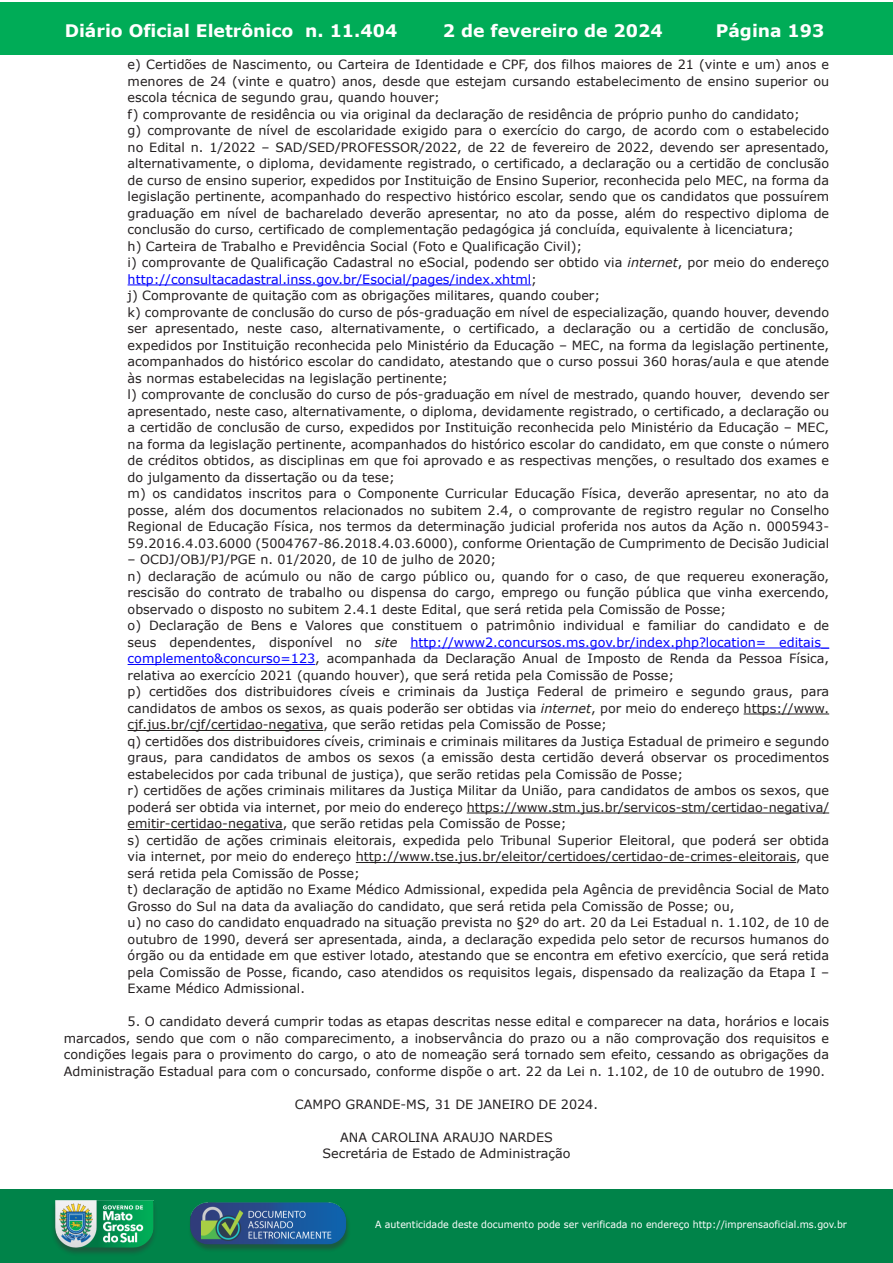
<style>
.page{position:relative;width:893px;height:1263px;background:#fff}
.page>*{position:absolute;margin:0;border:0;box-sizing:border-box;transform-origin:0 0}
.t1{font:700 17.25px "Verdana";color:#fff}
.t2{font:12.75px/16.5px "Verdana";color:#231f20}
.t3{font:9.9px "Verdana";color:#fff;scale:.95 1}
.s1{font-style:italic}
.s2{color:#00f}
</style>
<div class="page">
<div style="left:0;top:2px;width:893px;height:53px;background:#00ac57"></div>
<div style="left:1px;top:1189px;width:892px;height:74px;background:#008349"></div>
<img style="left:49px;top:1198px;width:111px;height:61px">
<img style="left:185px;top:1201px;width:168px;height:54px">
<hr style="left:128px;top:285px;width:403px;height:1px;background:#00f">
<hr style="left:410px;top:648px;width:419px;height:1px;background:#00f">
<hr style="left:128px;top:664px;width:187px;height:1px;background:#00f">
<hr style="left:744px;top:714px;width:85px;height:1px;background:#231f20">
<hr style="left:128px;top:730px;width:195px;height:1px;background:#231f20">
<hr style="left:467px;top:813px;width:362px;height:1px;background:#231f20">
<hr style="left:128px;top:829px;width:155px;height:1px;background:#231f20">
<hr style="left:356px;top:862px;width:440px;height:1px;background:#231f20">
<h1 class="t1" style="left:65px;top:18px;width:334px">Diário Oficial Eletrônico n. 11.404</h1>
<h1 class="t1" style="left:443px;top:18px;width:221px">2 de fevereiro de 2024</h1>
<h1 class="t1" style="left:716px;top:18px;width:110px">Página 193</h1>
<p class="t2" style="left:128px;top:56px;width:703px">e) Certidões de Nascimento, ou Carteira de Identidade e CPF, dos filhos maiores de 21 (vinte e um) anos e menores de 24 (vinte e quatro) anos, desde que estejam cursando estabelecimento de ensino superior ou escola técnica de segundo grau, quando houver;<br>f) comprovante de residência ou via original da declaração de residência de próprio punho do candidato;<br>g) comprovante de nível de escolaridade exigido para o exercício do cargo, de acordo com o estabelecido no Edital n. 1/2022 – SAD/SED/PROFESSOR/2022, de 22 de fevereiro de 2022, devendo ser apresentado, alternativamente, o diploma, devidamente registrado, o certificado, a declaração ou a certidão de conclusão de curso de ensino superior, expedidos por Instituição de Ensino Superior, reconhecida pelo MEC, na forma da legislação pertinente, acompanhado do respectivo histórico escolar, sendo que os candidatos que possuírem graduação em nível de bacharelado deverão apresentar, no ato da posse, além do respectivo diploma de conclusão do curso, certificado de complementação pedagógica já concluída, equivalente à licenciatura;<br>h) Carteira de Trabalho e Previdência Social (Foto e Qualificação Civil);<br>i) comprovante de Qualificação Cadastral no eSocial, podendo ser obtido via <span class="s1">internet</span>, por meio do endereço <span class="s2">http://consultacadastral.inss.gov.br/Esocial/pages/index.xhtml</span>;<br>j) Comprovante de quitação com as obrigações militares, quando couber;<br>k) comprovante de conclusão do curso de pós-graduação em nível de especialização, quando houver, devendo ser apresentado, neste caso, alternativamente, o certificado, a declaração ou a certidão de conclusão, expedidos por Instituição reconhecida pelo Ministério da Educação – MEC, na forma da legislação pertinente, acompanhados do histórico escolar do candidato, atestando que o curso possui 360 horas/aula e que atende às normas estabelecidas na legislação pertinente;<br>l) comprovante de conclusão do curso de pós-graduação em nível de mestrado, quando houver, devendo ser apresentado, neste caso, alternativamente, o diploma, devidamente registrado, o certificado, a declaração ou a certidão de conclusão de curso, expedidos por Instituição reconhecida pelo Ministério da Educação – MEC, na forma da legislação pertinente, acompanhados do histórico escolar do candidato, em que conste o número de créditos obtidos, as disciplinas em que foi aprovado e as respectivas menções, o resultado dos exames e do julgamento da dissertação ou da tese;<br>m) os candidatos inscritos para o Componente Curricular Educação Física, deverão apresentar, no ato da posse, além dos documentos relacionados no subitem 2.4, o comprovante de registro regular no Conselho Regional de Educação Física, nos termos da determinação judicial proferida nos autos da Ação n. 0005943- 59.2016.4.03.6000 (5004767-86.2018.4.03.6000), conforme Orientação de Cumprimento de Decisão Judicial</p>
<p class="t2" style="left:128px;top:551px;width:703px">– OCDJ/OBJ/PJ/PGE n. 01/2020, de 10 de julho de 2020;<br>n) declaração de acúmulo ou não de cargo público ou, quando for o caso, de que requereu exoneração, rescisão do contrato de trabalho ou dispensa do cargo, emprego ou função pública que vinha exercendo, observado o disposto no subitem 2.4.1 deste Edital, que será retida pela Comissão de Posse;<br>o) Declaração de Bens e Valores que constituem o patrimônio individual e familiar do candidato e de seus dependentes, disponível no <span class="s1">site</span> <span class="s2">http://www2.concursos.ms.gov.br/index.php?location= editais_ complemento&amp;concurso=123</span>, acompanhada da Declaração Anual de Imposto de Renda da Pessoa Física, relativa ao exercício 2021 (quando houver), que será retida pela Comissão de Posse;<br>p) certidões dos distribuidores cíveis e criminais da Justiça Federal de primeiro e segundo graus, para candidatos de ambos os sexos, as quais poderão ser obtidas via <span class="s1">internet</span>, por meio do endereço https://www. cjf.jus.br/cjf/certidao-negativa, que serão retidas pela Comissão de Posse;<br>q) certidões dos distribuidores cíveis, criminais e criminais militares da Justiça Estadual de primeiro e segundo graus, para candidatos de ambos os sexos (a emissão desta certidão deverá observar os procedimentos estabelecidos por cada tribunal de justiça), que serão retidas pela Comissão de Posse;<br>r) certidões de ações criminais militares da Justiça Militar da União, para candidatos de ambos os sexos, que poderá ser obtida via internet, por meio do endereço https://www.stm.jus.br/servicos-stm/certidao-negativa/ emitir-certidao-negativa, que serão retidas pela Comissão de Posse;<br>s) certidão de ações criminais eleitorais, expedida pelo Tribunal Superior Eleitoral, que poderá ser obtida via internet, por meio do endereço http://www.tse.jus.br/eleitor/certidoes/certidao-de-crimes-eleitorais, que será retida pela Comissão de Posse;<br>t) declaração de aptidão no Exame Médico Admissional, expedida pela Agência de previdência Social de Mato Grosso do Sul na data da avaliação do candidato, que será retida pela Comissão de Posse; ou,<br>u) no caso do candidato enquadrado na situação prevista no §2º do art. 20 da Lei Estadual n. 1.102, de 10 de outubro de 1990, deverá ser apresentada, ainda, a declaração expedida pelo setor de recursos humanos do órgão ou da entidade em que estiver lotado, atestando que se encontra em efetivo exercício, que será retida pela Comissão de Posse, ficando, caso atendidos os requisitos legais, dispensado da realização da Etapa I – Exame Médico Admissional.</p>
<p class="t2" style="left:64px;top:1013px;width:767px;text-align:justify;text-indent:64px">5. O candidato deverá cumprir todas as etapas descritas nesse edital e comparecer na data, horários e locais marcados, sendo que com o não comparecimento, a inobservância do prazo ou a não comprovação dos requisitos e condições legais para o provimento do cargo, o ato de nomeação será tornado sem efeito, cessando as obrigações da Administração Estadual para com o concursado, conforme dispõe o art. 22 da Lei n. 1.102, de 10 de outubro de 1990.</p>
<p class="t2" style="left:295px;top:1096px;width:305px">CAMPO GRANDE-MS, 31 DE JANEIRO DE 2024.</p>
<p class="t2" style="left:322px;top:1129px;width:250px;text-align:center">ANA CAROLINA ARAUJO NARDES<br>Secretária de Estado de Administração</p>
<p class="t3" style="left:375px;top:1218px;width:498px">A autenticidade deste documento pode ser verificada no endereço http://imprensaoficial.ms.gov.br</p>
</div>
